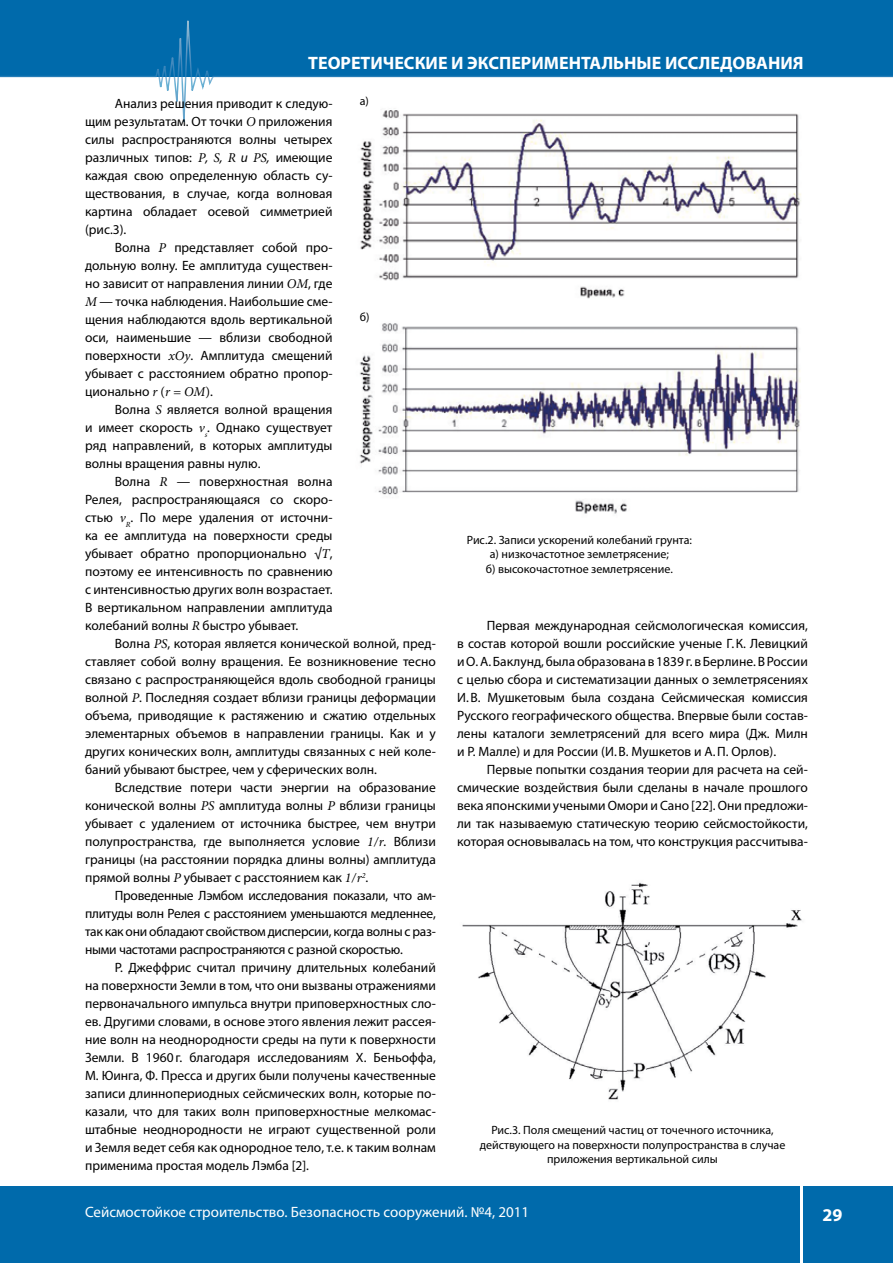
<style>
.page{position:relative;width:893px;height:1263px;background:#fff}
.page>*{position:absolute;margin:0;border:0;box-sizing:border-box;transform-origin:0 0}
.t1{font:700 18px "Myriad Pro";color:#fff}
.t2{font:15px "Myriad Pro";color:#fff}
.t3{font:13.5px "Myriad Pro";color:#000}
.t4{font:13.5px "Myriad Pro";letter-spacing:-.02em;color:#000}
.t5{font:12px/14.4px "Myriad Pro";color:#000;text-align:center}
.s1{font-family:"Minion Pro";font-style:italic}
.s2{font-style:italic}
.s3{font-family:"Minion Pro"}
</style>
<div class="page">
<div style="left:0;top:0;width:893px;height:77px;background:#006aab"></div>
<div style="left:0;top:1186px;width:799px;height:77px;background:#006aab"></div>
<div style="left:804px;top:1186px;width:89px;height:77px;background:#006aab"></div>
<svg style="left:0;top:20px;width:893px;height:102px"></svg>
<img style="left:462px;top:882px;width:340px;height:218px">
<img style="left:351px;top:96px;width:457px;height:203px">
<img style="left:359px;top:323px;width:442px;height:191px">
<p class="t1" style="left:308px;top:51px;width:497px">ТЕОРЕТИЧЕСКИЕ И ЭКСПЕРИМЕНТАЛЬНЫЕ ИССЛЕДОВАНИЯ</p>
<p class="t3" style="left:115px;top:95px;width:219px">Анализ решения приводит к следую-</p>
<p class="t3" style="left:85px;top:113px;width:249px">щим результатам. От точки <span class="s1">О</span> приложения</p>
<p class="t3" style="left:85px;top:131px;width:249px">силы распространяются волны четырех</p>
<p class="t3" style="left:85px;top:149px;width:249px">различных типов: <span class="s1">P</span><span class="s2">,</span> <span class="s1">S</span><span class="s2">,</span> <span class="s1">R</span> <span class="s2">и</span> <span class="s1">PS</span><span class="s2">,</span> имеющие</p>
<p class="t3" style="left:85px;top:167px;width:249px">каждая свою определенную область су-</p>
<p class="t3" style="left:85px;top:185px;width:249px">ществования, в случае, когда волновая</p>
<p class="t3" style="left:85px;top:203px;width:249px">картина обладает осевой симметрией</p>
<p class="t3" style="left:85px;top:221px;width:43px">(рис.3).</p>
<p class="t3" style="left:115px;top:239px;width:219px">Волна <span class="s1">P</span> представляет собой про-</p>
<p class="t3" style="left:85px;top:257px;width:249px">дольную волну. Ее амплитуда существен-</p>
<p class="t3" style="left:85px;top:275px;width:249px">но зависит от направления линии <span class="s1">ОМ</span>, где</p>
<p class="t3" style="left:85px;top:293px;width:249px"><span class="s1">М</span> — точка наблюдения. Наибольшие сме-</p>
<p class="t3" style="left:85px;top:311px;width:249px">щения наблюдаются вдоль вертикальной</p>
<p class="t3" style="left:85px;top:329px;width:249px">оси, наименьшие — вблизи свободной</p>
<p class="t3" style="left:85px;top:347px;width:249px">поверхности <span class="s1">xOy</span>. Амплитуда смещений</p>
<p class="t3" style="left:85px;top:365px;width:249px">убывает с расстоянием обратно пропор-</p>
<p class="t3" style="left:85px;top:383px;width:129px">ционально <span class="s1">r</span> <span class="s3">(</span><span class="s1">r = OM</span><span class="s3">)</span>.</p>
<p class="t3" style="left:115px;top:401px;width:219px">Волна <span class="s1">S</span> является волной вращения</p>
<p class="t3" style="left:85px;top:419px;width:249px">и имеет скорость <span class="s1">v</span><sub>s</sub><span class="s2">.</span> Однако существует</p>
<p class="t3" style="left:85px;top:437px;width:249px">ряд направлений, в которых амплитуды</p>
<p class="t3" style="left:85px;top:455px;width:177px">волны вращения равны нулю.</p>
<p class="t3" style="left:115px;top:473px;width:219px">Волна <span class="s1">R</span> — поверхностная волна</p>
<p class="t3" style="left:85px;top:491px;width:249px">Релея, распространяющаяся со скоро-</p>
<p class="t3" style="left:85px;top:509px;width:249px">стью <span class="s1">v</span><sub>R</sub>. По мере удаления от источни-</p>
<p class="t3" style="left:85px;top:527px;width:249px">ка ее амплитуда на поверхности среды</p>
<p class="t3" style="left:85px;top:545px;width:249px">убывает обратно пропорционально √<span class="s1">T</span>,</p>
<p class="t3" style="left:85px;top:563px;width:249px">поэтому ее интенсивность по сравнению</p>
<p class="t3" style="left:85px;top:581px;width:249px">с интенсивностью других волн возрастает.</p>
<p class="t3" style="left:85px;top:599px;width:249px">В вертикальном направлении амплитуда</p>
<p class="t3" style="left:85px;top:617px;width:215px">колебаний волны <span class="s1">R</span> быстро убывает.</p>
<p class="t3" style="left:115px;top:635px;width:323px">Волна <span class="s1">PS</span>, которая является конической волной, пред-</p>
<p class="t3" style="left:85px;top:653px;width:352px">ставляет собой волну вращения. Ее возникновение тесно</p>
<p class="t3" style="left:85px;top:671px;width:352px">связано с распространяющейся вдоль свободной границы</p>
<p class="t3" style="left:85px;top:689px;width:352px">волной <span class="s1">P</span>. Последняя создает вблизи границы деформации</p>
<p class="t3" style="left:85px;top:707px;width:352px">объема, приводящие к растяжению и сжатию отдельных</p>
<p class="t3" style="left:85px;top:725px;width:352px">элементарных объемов в направлении границы. Как и у</p>
<p class="t3" style="left:85px;top:743px;width:352px">других конических волн, амплитуды связанных с ней коле-</p>
<p class="t3" style="left:85px;top:761px;width:294px">баний убывают быстрее, чем у сферических волн.</p>
<p class="t3" style="left:115px;top:779px;width:323px">Вследствие потери части энергии на образование</p>
<p class="t3" style="left:85px;top:797px;width:352px">конической волны <span class="s1">PS</span> амплитуда волны <span class="s1">P</span> вблизи границы</p>
<p class="t3" style="left:85px;top:815px;width:352px">убывает с удалением от источника быстрее, чем внутри</p>
<p class="t3" style="left:85px;top:833px;width:352px">полупространства, где выполняется условие <span class="s1">1/r</span><span class="s2">.</span> Вблизи</p>
<p class="t3" style="left:85px;top:851px;width:352px">границы (на расстоянии порядка длины волны) амплитуда</p>
<p class="t3" style="left:85px;top:869px;width:285px">прямой волны <span class="s1">P</span> убывает с расстоянием как <span class="s1">1/r</span><sup>2</sup>.</p>
<p class="t4" style="left:115px;top:887px;width:323px">Проведенные Лэмбом исследования показали, что ам-</p>
<p class="t4" style="left:85px;top:905px;width:352px">плитуды волн Релея с расстоянием уменьшаются медленнее,</p>
<p class="t4" style="left:85px;top:923px;width:352px">так как они обладают свойством дисперсии, когда волны с раз-</p>
<p class="t4" style="left:85px;top:941px;width:319px">ными частотами распространяются с разной скоростью.</p>
<p class="t3" style="left:115px;top:959px;width:323px">Р. Джеффрис считал причину длительных колебаний</p>
<p class="t3" style="left:85px;top:977px;width:352px">на поверхности Земли в том, что они вызваны отражениями</p>
<p class="t3" style="left:85px;top:995px;width:352px">первоначального импульса внутри приповерхностных сло-</p>
<p class="t3" style="left:85px;top:1013px;width:352px">ев. Другими словами, в основе этого явления лежит рассея-</p>
<p class="t3" style="left:85px;top:1031px;width:352px">ние волн на неоднородности среды на пути к поверхности</p>
<p class="t3" style="left:85px;top:1049px;width:352px">Земли. В 1960г. благодаря исследованиям Х. Беньоффа,</p>
<p class="t3" style="left:85px;top:1067px;width:352px">М. Юинга, Ф. Пресса и других были получены качественные</p>
<p class="t3" style="left:85px;top:1085px;width:352px">записи длиннопериодных сейсмических волн, которые по-</p>
<p class="t3" style="left:85px;top:1103px;width:352px">казали, что для таких волн приповерхностные мелкомас-</p>
<p class="t3" style="left:85px;top:1121px;width:352px">штабные неоднородности не играют существенной роли</p>
<p class="t3" style="left:85px;top:1139px;width:352px">и Земля ведет себя как однородное тело, т.е. к таким волнам</p>
<p class="t3" style="left:85px;top:1157px;width:226px">применима простая модель Лэмба [2].</p>
<p class="t5" style="left:360px;top:93px;width:11px">а)</p>
<p class="t5" style="left:360px;top:309px;width:11px">б)</p>
<p class="t5" style="left:467px;top:532px;width:227px">Рис.2. Записи ускорений колебаний грунта: а) низкочастотное землетрясение;<br>б) высокочастотное землетрясение.</p>
<p class="t3" style="left:487px;top:617px;width:323px">Первая международная сейсмологическая комиссия,</p>
<p class="t3" style="left:457px;top:635px;width:352px">в состав которой вошли российские ученые Г.К. Левицкий</p>
<p class="t3" style="left:457px;top:653px;width:352px">и О.А. Баклунд, была образована в 1839г. в Берлине. В России</p>
<p class="t3" style="left:457px;top:671px;width:352px">с целью сбора и систематизации данных о землетрясениях</p>
<p class="t3" style="left:457px;top:689px;width:352px">И.В. Мушкетовым была создана Сейсмическая комиссия</p>
<p class="t3" style="left:457px;top:707px;width:352px">Русского географического общества. Впервые были состав-</p>
<p class="t3" style="left:457px;top:725px;width:352px">лены каталоги землетрясений для всего мира (Дж. Милн</p>
<p class="t3" style="left:457px;top:743px;width:321px">и Р. Малле) и для России (И.В. Мушкетов и А.П. Орлов).</p>
<p class="t3" style="left:487px;top:761px;width:323px">Первые попытки создания теории для расчета на сей-</p>
<p class="t3" style="left:457px;top:779px;width:352px">смические воздействия были сделаны в начале прошлого</p>
<p class="t3" style="left:457px;top:797px;width:352px">века японскими учеными Омори и Сано [22]. Они предложи-</p>
<p class="t3" style="left:457px;top:815px;width:352px">ли так называемую статическую теорию сейсмостойкости,</p>
<p class="t3" style="left:457px;top:833px;width:352px">которая основывалась на том, что конструкция рассчитыва-</p>
<p class="t5" style="left:480px;top:1123px;width:307px">Рис.3. Поля смещений частиц от точечного источника, действующего на поверхности полупространства в случае приложения вертикальной силы</p>
<p class="t2" style="left:85px;top:1202px;width:446px">Сейсмостойкое строительство. Безопасность сооружений. №4, 2011</p>
<p class="t1" style="left:822px;top:1203px;width:21px">29</p>
</div>
